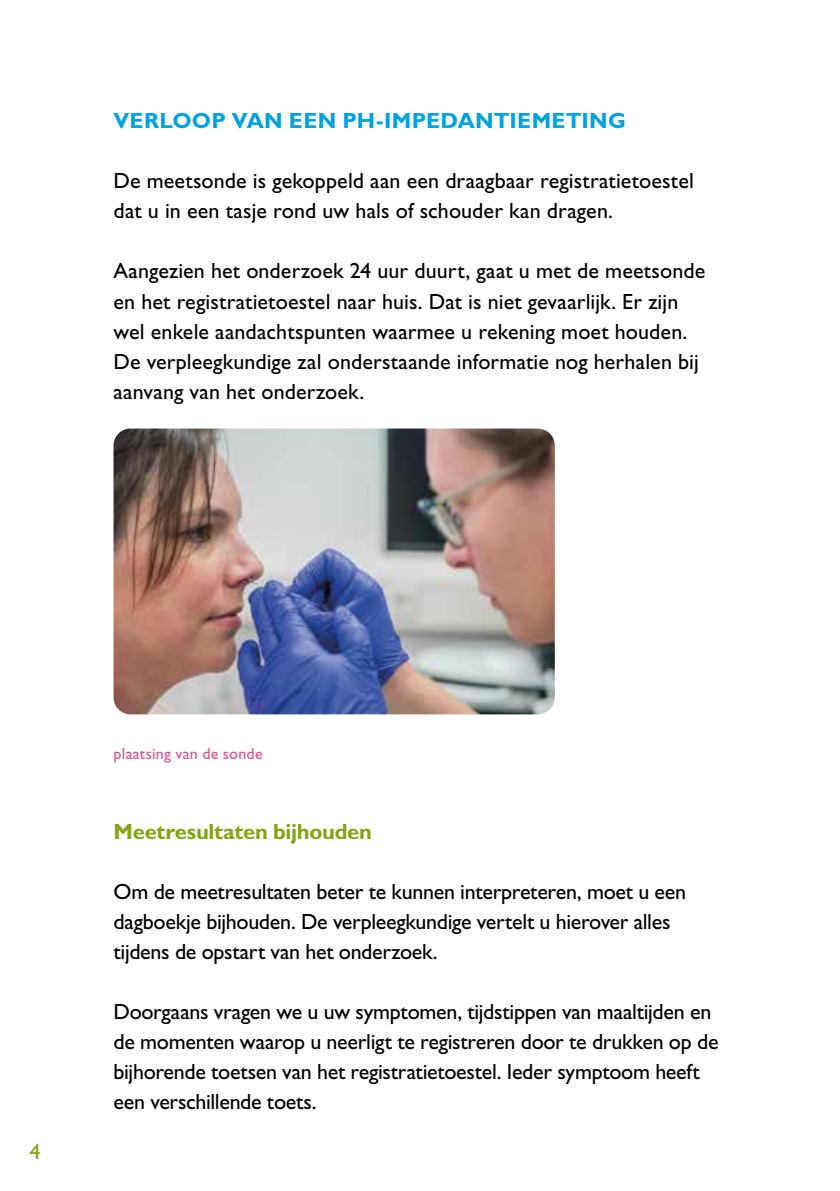
<style>
.page{position:relative;width:840px;height:1191px;background:#fff}
.page>*{position:absolute;margin:0;border:0;box-sizing:border-box;transform-origin:0 0}
.t1{font:22px/30px "Gill Sans Std";letter-spacing:-.005em;color:#000}
.t2{font:700 22px "Gill Sans Std";letter-spacing:.01em;color:#00a2dc}
.t3{font:700 22px "Gill Sans Std";letter-spacing:-.015em;color:#86a315}
.t4{font:22px "Gill Sans Std";color:#86a315}
.t5{font:16px "Gill Sans Std";letter-spacing:.015em;color:#db518e}
</style>
<div class="page">
<img style="left:113px;top:428px;width:441px;height:286px">
<p class="t2" style="left:113px;top:108px;width:513px">VERLOOP VAN EEN PH-IMPEDANTIEMETING</p>
<p class="t1" style="left:113px;top:166px;width:581px">De meetsonde is gekoppeld aan een draagbaar registratietoestel dat u in een tasje rond uw hals of schouder kan dragen.</p>
<p class="t1" style="left:113px;top:256px;width:593px">Aangezien het onderzoek 24 uur duurt, gaat u met de meetsonde en het registratietoestel naar huis. Dat is niet gevaarlijk. Er zijn wel enkele aandachtspunten waarmee u rekening moet houden.<br>De verpleegkundige zal onderstaande informatie nog herhalen bij aanvang van het onderzoek.</p>
<p class="t4" style="left:29px;top:1138px;width:13px">4</p>
<p class="t5" style="left:113px;top:744px;width:151px">plaatsing van de sonde</p>
<p class="t3" style="left:113px;top:818px;width:260px">Meetresultaten bijhouden</p>
<p class="t1" style="left:113px;top:876px;width:574px">Om de meetresultaten beter te kunnen interpreteren, moet u een dagboekje bijhouden. De verpleegkundige vertelt u hierover alles tijdens de opstart van het onderzoek.</p>
<p class="t1" style="left:113px;top:996px;width:606px">Doorgaans vragen we u uw symptomen, tijdstippen van maaltijden en de momenten waarop u neerligt te registreren door te drukken op de bijhorende toetsen van het registratietoestel. Ieder symptoom heeft een verschillende toets.</p>
</div>
